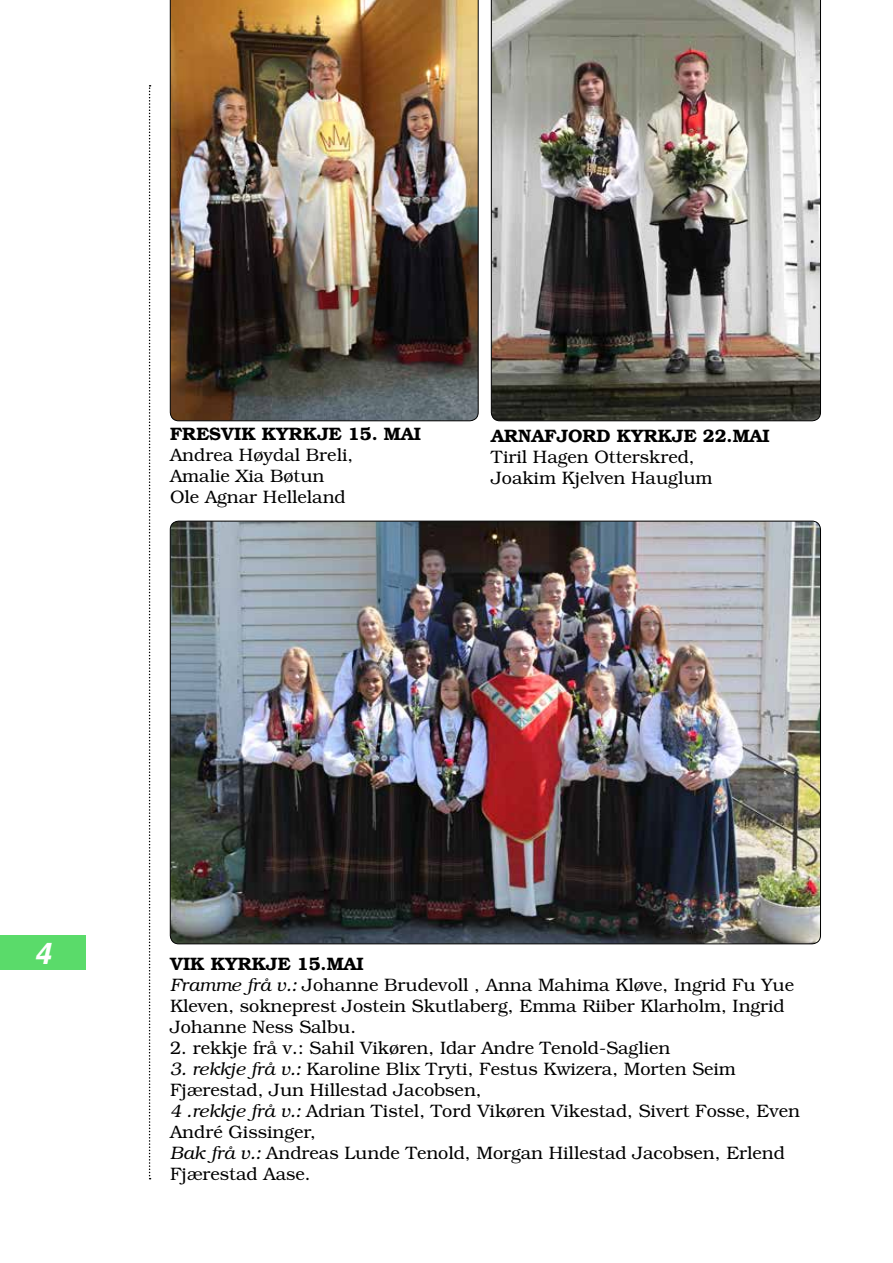
<style>
.page{position:relative;width:893px;height:1263px;background:#fff}
.page>*{position:absolute;margin:0;border:0;box-sizing:border-box;transform-origin:0 0}
.t1{font:italic 700 30px "Helvetica";color:#fff}
.t2{font:300 18px/21px "Bookman Std";color:#000}
.t3{font:600 18px "Bookman Std";color:#000}
.s1{font-weight:600}
.s2{font-style:italic}
</style>
<div class="page">
<svg style="left:149px;top:85px;width:2px;height:1094px"></svg>
<div style="left:0;top:935px;width:85px;height:34px;background:#5adb6a"></div>
<img style="left:170px;top:521px;width:650px;height:423px">
<img style="left:491px;top:0;width:330px;height:421px">
<img style="left:170px;top:0;width:308px;height:421px">
<p class="t3" style="left:170px;top:423px;width:252px">FRESVIK KYRKJE 15. MAI</p>
<p class="t2" style="left:170px;top:444px;width:185px">Andrea Høydal Breli,<br>Amalie Xia Bøtun<br>Ole Agnar Helleland</p>
<p class="t3" style="left:491px;top:425px;width:280px">ARNAFJORD KYRKJE 22.MAI</p>
<p class="t2" style="left:491px;top:446px;width:223px">Tiril Hagen Otterskred,<br>Joakim Kjelven Hauglum</p>
<h1 class="t1" style="left:34px;top:928px;width:18px">4</h1>
<p class="t2" style="left:170px;top:953px;width:625px"><span class="s1">VIK KYRKJE 15.MAI<br></span><span class="s2">Framme frå v.:</span> Johanne Brudevoll , Anna Mahima Kløve, Ingrid Fu Yue Kleven, sokneprest Jostein Skutlaberg, Emma Riiber Klarholm, Ingrid Johanne Ness Salbu.</p>
<p class="t2" style="left:170px;top:1037px;width:502px">2. rekkje frå v.: Sahil Vikøren, Idar Andre Tenold-Saglien</p>
<p class="t2" style="left:170px;top:1058px;width:631px"><span class="s2">3. rekkje frå v.:</span> Karoline Blix Tryti, Festus Kwizera, Morten Seim Fjærestad, Jun Hillestad Jacobsen,<br><span class="s2">4 .rekkje frå v.:</span> Adrian Tistel, Tord Vikøren Vikestad, Sivert Fosse, Even André Gissinger,<br><span class="s2">Bak frå v.:</span> Andreas Lunde Tenold, Morgan Hillestad Jacobsen, Erlend Fjærestad Aase.</p>
</div>
